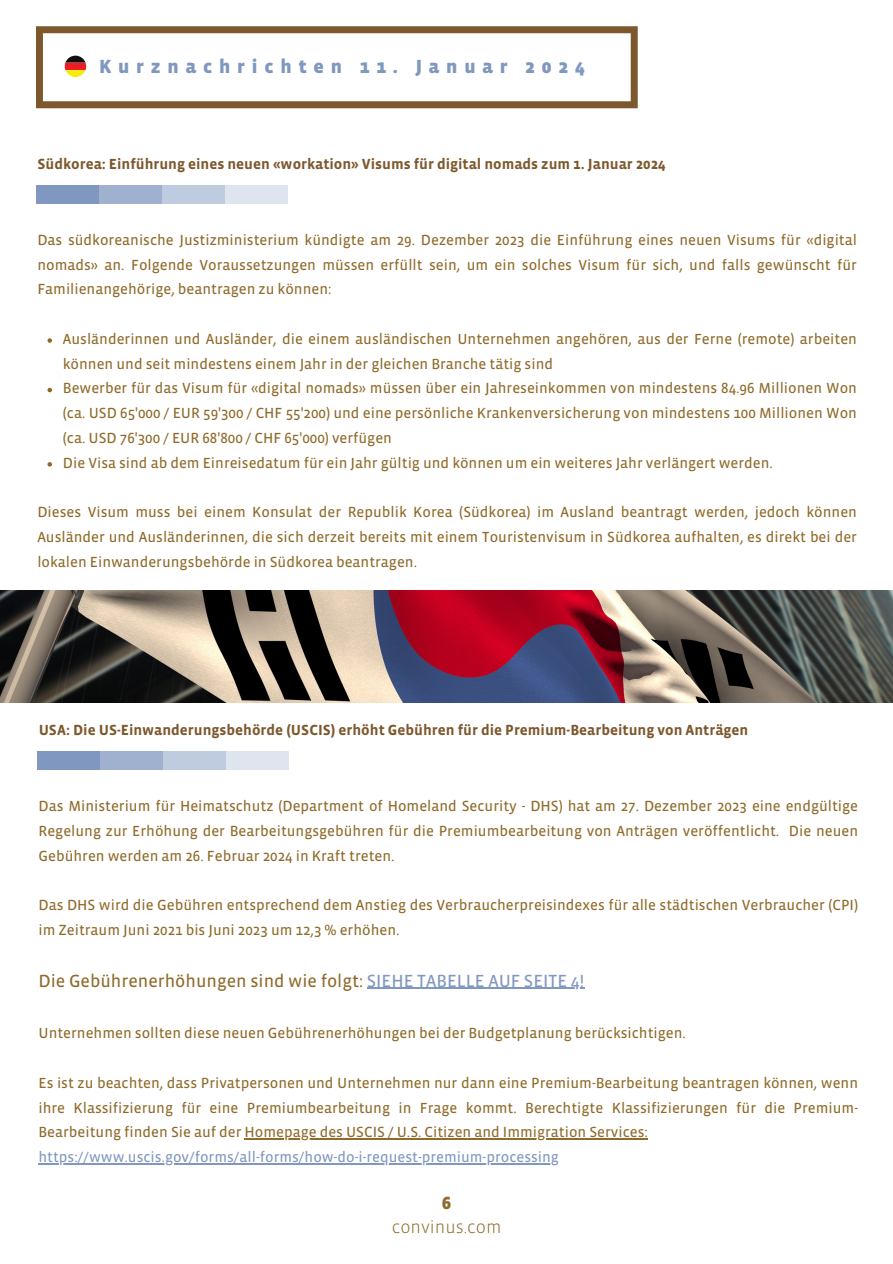
<style>
.page{position:relative;width:893px;height:1264px;background:#fff}
.page>*{position:absolute;margin:0;border:0;box-sizing:border-box;transform-origin:0 0}
.t1{font:900 19.5px "Vista Sans OT";letter-spacing:.35em;color:#8097bf}
.t2{font:18px "Vista Sans OT";color:#8f6a2a}
.t3{font:300 18px "Vista Sans OT";color:#8f6a2a}
.t4{font:900 18px "Vista Sans OT";color:#8f6a2a}
.t5{font:15px/24.8px "Vista Sans OT";color:#8f6a2a;text-align:justify}
.t6{font:700 15px "Vista Sans OT";color:#7d582d}
.t7{font:15px "Vista Sans OT";color:#8097bf}
.s1{color:#8097bf}
</style>
<div class="page">
<svg style="left:36px;top:26px;width:601px;height:82px"></svg>
<svg style="left:65px;top:56px;width:21px;height:22px"></svg>
<div style="left:99px;top:185px;width:63px;height:18px;background:#9fb1cf"></div>
<div style="left:162px;top:185px;width:63px;height:18px;background:#bfcbdf"></div>
<div style="left:225px;top:185px;width:62px;height:18px;background:#dfe5ef"></div>
<div style="left:36px;top:185px;width:63px;height:18px;background:#8097bf"></div>
<div style="left:100px;top:751px;width:63px;height:18px;background:#9fb1cf"></div>
<div style="left:163px;top:751px;width:63px;height:18px;background:#bfcbdf"></div>
<div style="left:226px;top:751px;width:62px;height:18px;background:#dfe5ef"></div>
<div style="left:38px;top:751px;width:62px;height:18px;background:#8097bf"></div>
<img style="left:0;top:590px;width:892px;height:112px">
<svg style="left:47px;top:338px;width:5px;height:5px"></svg>
<svg style="left:47px;top:388px;width:5px;height:4px"></svg>
<svg style="left:47px;top:462px;width:5px;height:4px"></svg>
<hr style="left:367px;top:987px;width:217px;height:1px;background:#8097bf">
<hr style="left:244px;top:1138px;width:403px;height:1px;background:#8f6a2a">
<hr style="left:38px;top:1163px;width:521px;height:1px;background:#8097bf">
<p class="t1" style="left:99px;top:56px;width:487px">Kurznachrichten 11. Januar 2024</p>
<p class="t6" style="left:38px;top:156px;width:629px">Südkorea: Einführung eines neuen «workation» Visums für digital nomads zum 1. Januar 2024</p>
<p class="t5" style="left:37px;top:228px;width:821px">Das südkoreanische Justizministerium kündigte am 29. Dezember 2023 die Einführung eines neuen Visums für «digital nomads» an. Folgende Voraussetzungen müssen erfüllt sein, um ein solches Visum für sich, und falls gewünscht für Familienangehörige, beantragen zu können:</p>
<p class="t5" style="left:63px;top:327px;width:795px">Ausländerinnen und Ausländer, die einem ausländischen Unternehmen angehören, aus der Ferne (remote) arbeiten können und seit mindestens einem Jahr in der gleichen Branche tätig sind</p>
<p class="t5" style="left:63px;top:376px;width:795px">Bewerber für das Visum für «digital nomads» müssen über ein Jahreseinkommen von mindestens 84.96 Millionen Won (ca. USD 65'000 / EUR 59'300 / CHF 55'200) und eine persönliche Krankenversicherung von mindestens 100 Millionen Won (ca. USD 76'300 / EUR 68'800 / CHF 65'000) verfügen</p>
<p class="t5" style="left:63px;top:450px;width:711px">Die Visa sind ab dem Einreisedatum für ein Jahr gültig und können um ein weiteres Jahr verlängert werden.</p>
<p class="t5" style="left:37px;top:500px;width:821px">Dieses Visum muss bei einem Konsulat der Republik Korea (Südkorea) im Ausland beantragt werden, jedoch können Ausländer und Ausländerinnen, die sich derzeit bereits mit einem Touristenvisum in Südkorea aufhalten, es direkt bei der lokalen Einwanderungsbehörde in Südkorea beantragen.</p>
<p class="t6" style="left:39px;top:722px;width:711px">USA: Die US-Einwanderungsbehörde (USCIS) erhöht Gebühren für die Premium-Bearbeitung von Anträgen</p>
<p class="t5" style="left:38px;top:793px;width:821px">Das Ministerium für Heimatschutz (Department of Homeland Security - DHS) hat am 27. Dezember 2023 eine endgültige Regelung zur Erhöhung der Bearbeitungsgebühren für die Premiumbearbeitung von Anträgen veröffentlicht. Die neuen Gebühren werden am 26. Februar 2024 in Kraft treten.</p>
<p class="t5" style="left:38px;top:892px;width:821px">Das DHS wird die Gebühren entsprechend dem Anstieg des Verbraucherpreisindexes für alle städtischen Verbraucher (CPI) im Zeitraum Juni 2021 bis Juni 2023 um 12,3 % erhöhen.</p>
<p class="t2" style="left:38px;top:971px;width:547px">Die Gebührenerhöhungen sind wie folgt: <span class="s1">SIEHE TABELLE AUF SEITE 4!</span></p>
<p class="t5" style="left:38px;top:1021px;width:649px">Unternehmen sollten diese neuen Gebührenerhöhungen bei der Budgetplanung berücksichtigen.</p>
<p class="t5" style="left:38px;top:1070px;width:821px">Es ist zu beachten, dass Privatpersonen und Unternehmen nur dann eine Premium-Bearbeitung beantragen können, wenn ihre Klassifizierung für eine Premiumbearbeitung in Frage kommt. Berechtigte Klassifizierungen für die Premium-Bearbeitung finden Sie auf der Homepage des USCIS / U.S. Citizen and Immigration Services:</p>
<p class="t7" style="left:38px;top:1149px;width:522px">https://www.uscis.gov/forms/all-forms/how-do-i-request-premium-processing</p>
<p class="t4" style="left:442px;top:1193px;width:10px">6</p>
<p class="t3" style="left:392px;top:1217px;width:111px">convinus.com</p>
</div>
